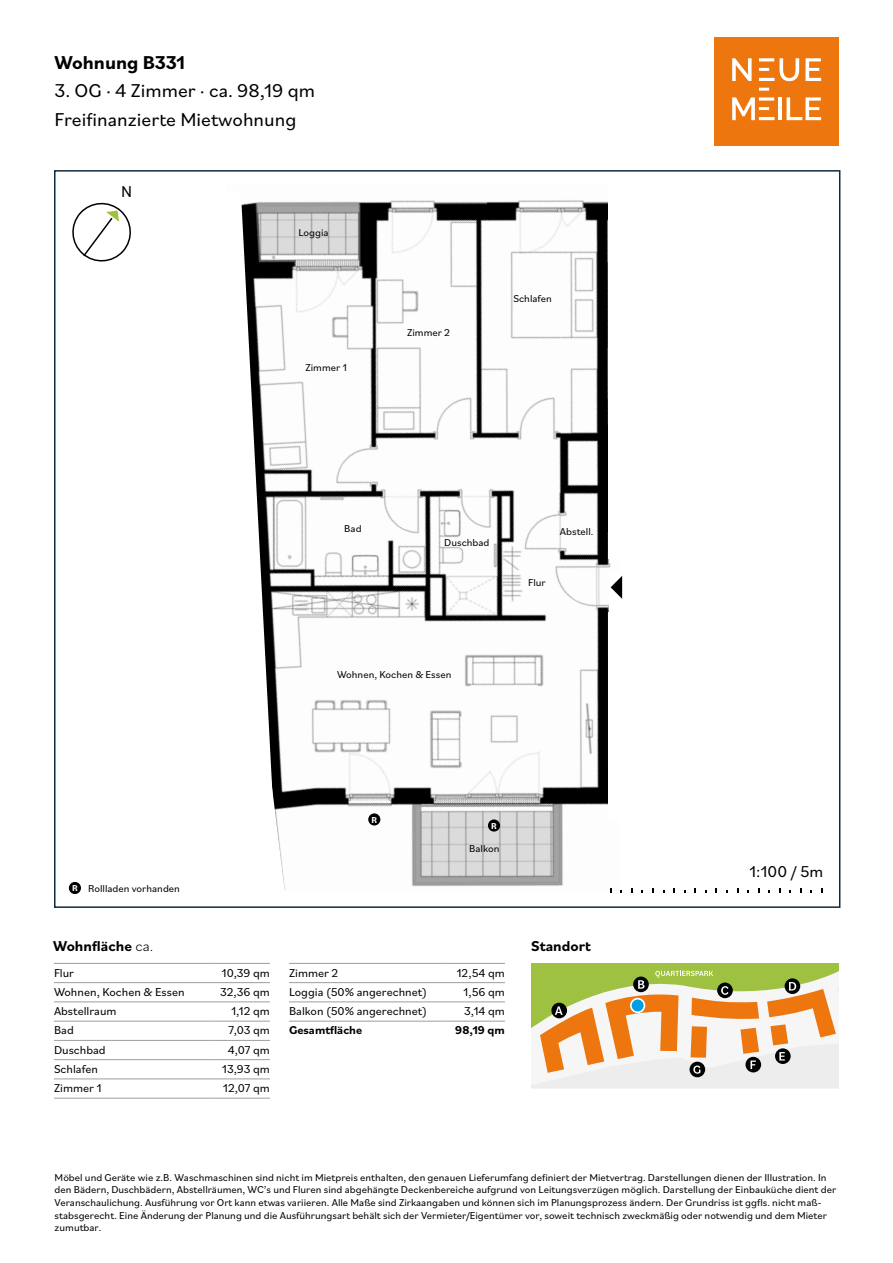
<style>
.page{position:relative;width:893px;height:1263px;background:#fff}
.page>*{position:absolute;margin:0;border:0;box-sizing:border-box;transform-origin:0 0}
.t1{font:19.5px/28.5px "Bilo";color:#000}
.t2{font:700 19.5px "Bilo";color:#000}
.t3{font:16.5px "Bilo";color:#000}
.t4{font:700 15px "Bilo";color:#000}
.t5{font:300 14.7px "Bilo";color:#000}
.t6{font:12px "Bilo";color:#000}
.t7{font:700 12px "Bilo";color:#000}
.t8{font:10.5px/12.6px "Bilo";color:#000}
.t9{font:700 9px "Bilo";color:#fff}
.s1{font-weight:700;font-size:9px;color:#fff}
.s2{font-weight:300}
</style>
<div class="page">
<div style="left:715px;top:37px;width:124px;height:109px;background:#ee760e"></div>
<svg style="left:732px;top:58px;width:20px;height:23px"></svg>
<svg style="left:805px;top:58px;width:16px;height:23px"></svg>
<hr style="left:778px;top:97px;width:4px;height:23px;background:#fff">
<svg style="left:787px;top:97px;width:34px;height:23px"></svg>
<svg style="left:759px;top:58px;width:40px;height:23px"></svg>
<svg style="left:732px;top:97px;width:42px;height:23px"></svg>
<svg style="left:759px;top:88px;width:10px;height:3px"></svg>
<img style="left:275px;top:200px;width:336px;height:687px">
<div style="left:608px;top:183px;width:147px;height:376px;background:#fff"></div>
<div style="left:608px;top:612px;width:147px;height:207px;background:#fff"></div>
<div style="left:609px;top:573px;width:147px;height:207px;background:#fff"></div>
<svg style="left:241px;top:201px;width:34px;height:573px"></svg>
<svg style="left:271px;top:774px;width:14px;height:116px"></svg>
<svg style="left:531px;top:963px;width:308px;height:125px"></svg>
<hr style="left:54px;top:963px;width:158px;height:1px;background:#9d9d9c">
<hr style="left:212px;top:963px;width:58px;height:1px;background:#9d9d9c">
<hr style="left:54px;top:982px;width:158px;height:1px;background:#9d9d9c">
<hr style="left:212px;top:982px;width:58px;height:1px;background:#9d9d9c">
<hr style="left:54px;top:1001px;width:158px;height:1px;background:#9d9d9c">
<hr style="left:212px;top:1001px;width:58px;height:1px;background:#9d9d9c">
<hr style="left:54px;top:1021px;width:158px;height:1px;background:#9d9d9c">
<hr style="left:212px;top:1021px;width:58px;height:1px;background:#9d9d9c">
<hr style="left:54px;top:1040px;width:158px;height:1px;background:#9d9d9c">
<hr style="left:212px;top:1040px;width:58px;height:1px;background:#9d9d9c">
<hr style="left:54px;top:1059px;width:158px;height:1px;background:#9d9d9c">
<hr style="left:212px;top:1059px;width:58px;height:1px;background:#9d9d9c">
<hr style="left:54px;top:1078px;width:158px;height:1px;background:#9d9d9c">
<hr style="left:212px;top:1078px;width:58px;height:1px;background:#9d9d9c">
<hr style="left:54px;top:1098px;width:158px;height:1px;background:#9d9d9c">
<hr style="left:212px;top:1098px;width:58px;height:1px;background:#9d9d9c">
<hr style="left:289px;top:963px;width:158px;height:1px;background:#9d9d9c">
<hr style="left:447px;top:963px;width:58px;height:1px;background:#9d9d9c">
<hr style="left:289px;top:982px;width:158px;height:1px;background:#9d9d9c">
<hr style="left:447px;top:982px;width:58px;height:1px;background:#9d9d9c">
<hr style="left:289px;top:1001px;width:158px;height:1px;background:#9d9d9c">
<hr style="left:447px;top:1001px;width:58px;height:1px;background:#9d9d9c">
<hr style="left:289px;top:1021px;width:158px;height:1px;background:#9d9d9c">
<hr style="left:447px;top:1021px;width:58px;height:1px;background:#9d9d9c">
<svg style="left:611px;top:576px;width:11px;height:23px"></svg>
<div style="left:631px;top:999px;width:13px;height:13px;background:#009fe3;border-radius:50%"></div>
<div style="left:630px;top:998px;width:15px;height:15px;border:2px solid #fff;border-radius:50%"></div>
<div style="left:368px;top:813px;width:12px;height:12px;background:#000;border-radius:50%"></div>
<div style="left:488px;top:819px;width:12px;height:12px;background:#000;border-radius:50%"></div>
<div style="left:69px;top:882px;width:12px;height:12px;background:#000;border-radius:50%"></div>
<svg style="left:72px;top:202px;width:59px;height:60px"></svg>
<h1 class="t2" style="left:55px;top:49px;width:132px">Wohnung B331</h1>
<h1 class="t1" style="left:55px;top:76px;width:262px">3. OG · 4 Zimmer · ca. 98,19 qm<br>Freifinanzierte Mietwohnung</h1>
<h2 class="t3" style="left:121px;top:180px;width:13px">N</h2>
<p class="t8" style="left:72px;top:881px;width:109px"><span class="s1">R</span> Rollladen vorhanden</p>
<p class="t8" style="left:298px;top:226px;width:32px">Loggia</p>
<p class="t8" style="left:305px;top:361px;width:43px">Zimmer 1</p>
<p class="t8" style="left:407px;top:325px;width:45px">Zimmer 2</p>
<p class="t8" style="left:513px;top:291px;width:40px">Schlafen</p>
<p class="t8" style="left:344px;top:522px;width:19px">Bad</p>
<p class="t8" style="left:444px;top:536px;width:47px">Duschbad</p>
<p class="t8" style="left:337px;top:668px;width:116px">Wohnen, Kochen &amp; Essen</p>
<p class="t8" style="left:560px;top:525px;width:35px">Abstell.</p>
<p class="t8" style="left:528px;top:576px;width:19px">Flur</p>
<p class="t9" style="left:372px;top:814px;width:7px">R</p>
<p class="t9" style="left:491px;top:820px;width:7px">R</p>
<p class="t8" style="left:469px;top:842px;width:32px">Balkon</p>
<h3 class="t4" style="left:53px;top:935px;width:101px">Wohnfläche <span class="s2">ca.</span></h3>
<h3 class="t4" style="left:531px;top:935px;width:61px">Standort</h3>
<p class="t6" style="left:54px;top:964px;width:22px">Flur</p>
<p class="t6" style="left:222px;top:964px;width:50px">10,39 qm</p>
<p class="t6" style="left:54px;top:983px;width:132px">Wohnen, Kochen &amp; Essen</p>
<p class="t6" style="left:220px;top:983px;width:51px">32,36 qm</p>
<p class="t6" style="left:54px;top:1003px;width:64px">Abstellraum</p>
<p class="t6" style="left:231px;top:1003px;width:40px">1,12 qm</p>
<p class="t6" style="left:54px;top:1022px;width:21px">Bad</p>
<p class="t6" style="left:228px;top:1022px;width:43px">7,03 qm</p>
<p class="t6" style="left:54px;top:1041px;width:53px">Duschbad</p>
<p class="t6" style="left:228px;top:1041px;width:44px">4,07 qm</p>
<p class="t6" style="left:54px;top:1060px;width:46px">Schlafen</p>
<p class="t6" style="left:222px;top:1060px;width:49px">13,93 qm</p>
<p class="t6" style="left:54px;top:1080px;width:49px">Zimmer 1</p>
<p class="t6" style="left:223px;top:1080px;width:49px">12,07 qm</p>
<p class="t6" style="left:289px;top:964px;width:51px">Zimmer 2</p>
<p class="t6" style="left:456px;top:964px;width:50px">12,54 qm</p>
<p class="t6" style="left:289px;top:983px;width:139px">Loggia (50% angerechnet)</p>
<p class="t6" style="left:463px;top:983px;width:43px">1,56 qm</p>
<p class="t6" style="left:289px;top:1003px;width:139px">Balkon (50% angerechnet)</p>
<p class="t6" style="left:464px;top:1003px;width:42px">3,14 qm</p>
<p class="t7" style="left:289px;top:1022px;width:75px">Gesamtfläche</p>
<p class="t7" style="left:455px;top:1022px;width:51px">98,19 qm</p>
<h2 class="t3" style="left:749px;top:860px;width:76px">1:100 / 5m</h2>
<p class="t8" style="left:55px;top:1170px;width:783px">Möbel und Geräte wie z.B. Waschmaschinen sind nicht im Mietpreis enthalten, den genauen Lieferumfang definiert der Mietvertrag. Darstellungen dienen der Illustration. In den Bädern, Duschbädern, Abstellräumen, WC’s und Fluren sind abgehängte Deckenbereiche aufgrund von Leitungsverzügen möglich. Darstellung der Einbauküche dient der Veranschaulichung. Ausführung vor Ort kann etwas variieren. Alle Maße sind Zirkaangaben und können sich im Planungsprozess ändern. Der Grundriss ist ggfls. nicht maß&shy;stabsgerecht. Eine Änderung der Planung und die Ausführungsart behält sich der Vermieter/Eigentümer vor, soweit technisch zweckmäßig oder notwendig und dem Mieter zumutbar.</p>
<h3 class="t5" style="left:98px;top:1169px;width:108px">Mieter zumutbar.</h3>
</div>
